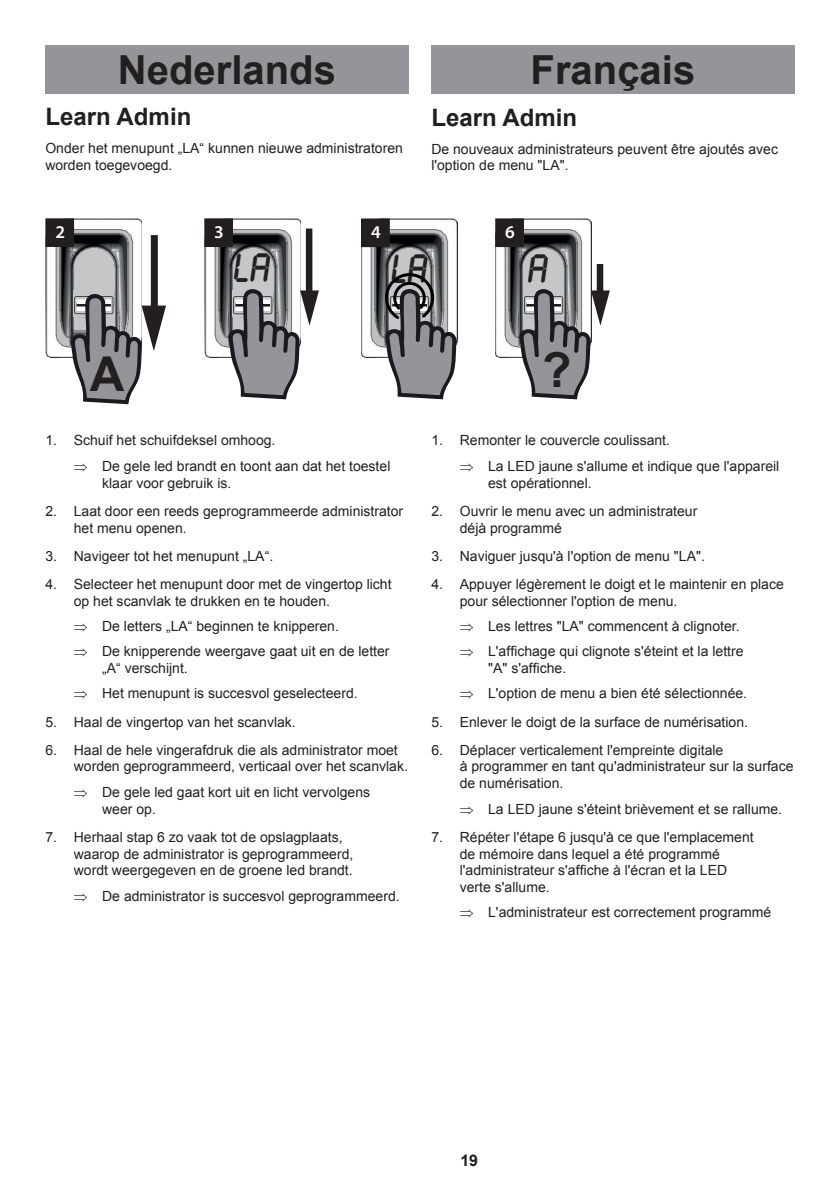
<style>
.page{position:relative;width:840px;height:1191px;background:#fff}
.page>*{position:absolute;margin:0;border:0;box-sizing:border-box;transform-origin:0 0}
.t1{font:700 48px "Arial";color:#231f20}
.t2{font:700 40px "Arial";color:#231f20}
.t3{font:36px "LCD Bold";color:#231f20}
.t4{font:700 24px "Arial";color:#231f20}
.t5{font:600 18px "Myriad Pro";color:#fff}
.t6{font:700 16px "Arial";color:#231f20}
.t7{font:14px/16.8px "Arial";color:#231f20}
</style>
<div class="page">
<div style="left:45px;top:45px;width:363px;height:49px;background:#939598"></div>
<div style="left:431px;top:45px;width:363px;height:49px;background:#939598"></div>
<img style="left:45px;top:218px;width:97px;height:139px">
<div style="left:74px;top:290px;width:40px;height:26px;background:#c5c6c7"></div>
<div style="left:151px;top:235px;width:7px;height:79px;background:#231f20"></div>
<svg style="left:70px;top:291px;width:96px;height:113px"></svg>
<div style="left:46px;top:219px;width:28px;height:27px;background:#231f20"></div>
<div style="left:45px;top:218px;width:29px;height:29px;border:1px solid #231f20"></div>
<img style="left:204px;top:218px;width:97px;height:139px">
<div style="left:306px;top:228px;width:6px;height:69px;background:#231f20"></div>
<svg style="left:227px;top:286px;width:92px;height:113px"></svg>
<div style="left:205px;top:219px;width:27px;height:27px;background:#231f20"></div>
<div style="left:204px;top:218px;width:29px;height:29px;border:1px solid #231f20"></div>
<img style="left:361px;top:218px;width:96px;height:139px">
<div style="left:361px;top:219px;width:28px;height:28px;background:#231f20"></div>
<div style="left:361px;top:218px;width:28px;height:29px;border:1px solid #231f20"></div>
<svg style="left:384px;top:273px;width:72px;height:126px;background:#868789"></svg>
<img style="left:495px;top:218px;width:96px;height:139px">
<div style="left:596px;top:264px;width:7px;height:33px;background:#231f20"></div>
<svg style="left:518px;top:286px;width:91px;height:113px"></svg>
<div style="left:495px;top:219px;width:28px;height:27px;background:#231f20"></div>
<div style="left:495px;top:218px;width:28px;height:29px;border:1px solid #231f20"></div>
<h2 class="t2" style="left:118px;top:43px;width:219px">Nederlands</h2>
<h2 class="t2" style="left:530px;top:43px;width:166px">Français</h2>
<h3 class="t4" style="left:45px;top:101px;width:147px">Learn Admin</h3>
<p class="t7" style="left:45px;top:140px;width:359px">Onder het menupunt „LA“ kunnen nieuwe administratoren worden toegevoegd.</p>
<h3 class="t4" style="left:431px;top:101px;width:147px">Learn Admin</h3>
<p class="t7" style="left:431px;top:140px;width:348px">De nouveaux administrateurs peuvent être ajoutés avec l'option de menu "LA".</p>
<p class="t5" style="left:55px;top:221px;width:11px">2</p>
<p class="t5" style="left:214px;top:221px;width:11px">3</p>
<p class="t5" style="left:371px;top:221px;width:11px">4</p>
<p class="t5" style="left:505px;top:221px;width:11px">6</p>
<h1 class="t1" style="left:90px;top:342px;width:36px">A</h1>
<h3 class="t3" style="left:234px;top:248px;width:37px">LA</h3>
<h3 class="t3" style="left:392px;top:249px;width:37px">LA</h3>
<h3 class="t3" style="left:528px;top:249px;width:20px">A</h3>
<h1 class="t1" style="left:542px;top:338px;width:31px">?</h1>
<p class="t7" style="left:74px;top:428px;width:318px;line-height:25.2px;text-indent:-28px">1. Schuif het schuifdeksel omhoog.<br>⇒ De gele led brandt en toont aan dat het toestel</p>
<p class="t7" style="left:102px;top:474px;width:131px">klaar voor gebruik is.</p>
<p class="t7" style="left:74px;top:502px;width:331px;text-indent:-28px">2. Laat door een reeds geprogrammeerde administrator het menu openen.</p>
<p class="t7" style="left:45px;top:547px;width:229px">3. Navigeer tot het menupunt „LA“.</p>
<p class="t7" style="left:74px;top:575px;width:319px;text-indent:-28px">4. Selecteer het menupunt door met de vingertop licht op het scanvlak te drukken en te houden.</p>
<p class="t7" style="left:74px;top:613px;width:317px;line-height:25.2px">⇒ De letters „LA“ beginnen te knipperen.<br>⇒ De knipperende weergave gaat uit en de letter</p>
<p class="t7" style="left:74px;top:655px;width:285px;line-height:25.2px;text-indent:28px">„A“ verschijnt.<br>⇒ Het menupunt is succesvol geselecteerd.</p>
<p class="t7" style="left:45px;top:713px;width:252px">5. Haal de vingertop van het scanvlak.</p>
<p class="t7" style="left:74px;top:741px;width:335px;text-indent:-28px">6. Haal de hele vingerafdruk die als administrator moet worden geprogrammeerd, verticaal over het scanvlak.</p>
<p class="t7" style="left:102px;top:783px;width:269px;text-indent:-28px">⇒ De gele led gaat kort uit en licht vervolgens weer op.</p>
<p class="t7" style="left:74px;top:828px;width:281px;text-indent:-28px">7. Herhaal stap 6 zo vaak tot de opslagplaats, waarop de administrator is geprogrammeerd, wordt weergegeven en de groene led brandt.</p>
<p class="t7" style="left:74px;top:887px;width:327px">⇒ De administrator is succesvol geprogrammeerd.</p>
<p class="t7" style="left:459px;top:428px;width:321px;line-height:25.2px;text-indent:-28px">1. Remonter le couvercle coulissant.<br>⇒ La LED jaune s'allume et indique que l'appareil</p>
<p class="t7" style="left:488px;top:474px;width:105px">est opérationnel.</p>
<p class="t7" style="left:459px;top:502px;width:239px;text-indent:-28px">2. Ouvrir le menu avec un administrateur déjà programmé</p>
<p class="t7" style="left:431px;top:547px;width:275px">3. Naviguer jusqu'à l'option de menu "LA".</p>
<p class="t7" style="left:459px;top:575px;width:325px;text-indent:-28px">4. Appuyer légèrement le doigt et le maintenir en place pour sélectionner l'option de menu.</p>
<p class="t7" style="left:459px;top:613px;width:285px;line-height:25.2px">⇒ Les lettres "LA" commencent à clignoter. ⇒ L'affichage qui clignote s'éteint et la lettre</p>
<p class="t7" style="left:459px;top:655px;width:289px;line-height:25.2px;text-indent:28px">"A" s'affiche.<br>⇒ L'option de menu a bien été sélectionnée.</p>
<p class="t7" style="left:431px;top:713px;width:318px">5. Enlever le doigt de la surface de numérisation.</p>
<p class="t7" style="left:459px;top:741px;width:335px;text-indent:-28px">6. Déplacer verticalement l'empreinte digitale<br>à programmer en tant qu'administrateur sur la surface de numérisation.</p>
<p class="t7" style="left:459px;top:800px;width:324px">⇒ La LED jaune s'éteint brièvement et se rallume.</p>
<p class="t7" style="left:459px;top:828px;width:295px;text-indent:-28px">7. Répéter l'étape 6 jusqu'à ce que l'emplacement de mémoire dans lequel a été programmé l'administrateur s'affiche à l'écran et la LED verte s'allume.</p>
<p class="t7" style="left:459px;top:904px;width:313px">⇒ L'administrateur est correctement programmé</p>
<p class="t6" style="left:460px;top:1149px;width:19px">19</p>
</div>
